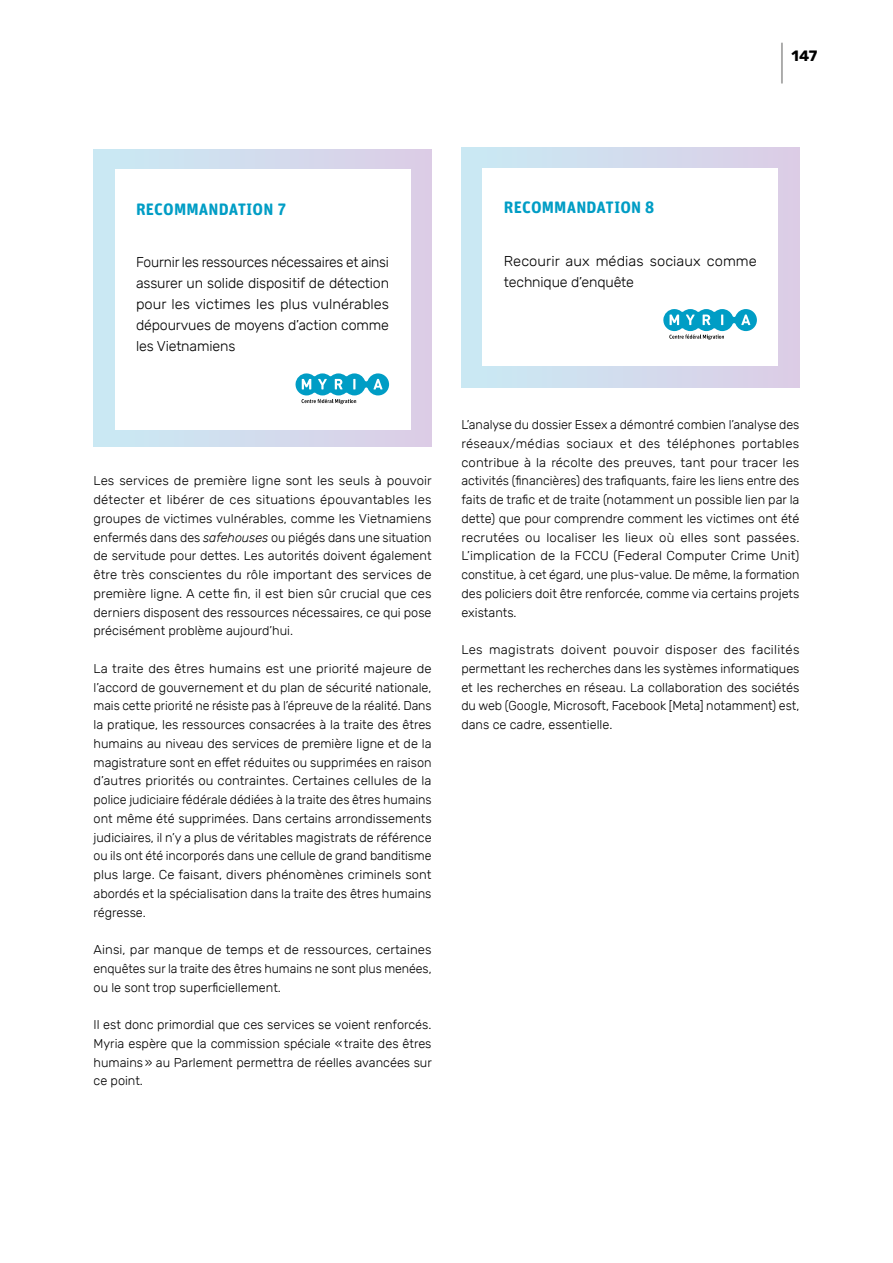
<style>
.page{position:relative;width:893px;height:1263px;background:#fff}
.page>*{position:absolute;margin:0;border:0;box-sizing:border-box;transform-origin:0 0}
.t1{font:300 37.5px "Rubik";color:#575756;scale:.4 1}
.t2{font:700 16.5px "Unit Rounded OT";letter-spacing:.01em;color:#009dc5}
.t3{font:700 15px "Rubik";color:#000}
.t4{font:300 14.25px/21px "Rubik";letter-spacing:-.01em;color:#000;text-align:justify}
.t5{font:300 12.75px/18.8px "Rubik";color:#000;text-align:justify}
.s1{font-style:italic}
</style>
<div class="page">
<div style="left:94px;top:149px;width:338px;height:298px;background:linear-gradient(to right,#c8eaf4,#ddcee6)"></div>
<div style="left:115px;top:169px;width:295px;height:261px;background:#fff"></div>
<svg style="left:295px;top:373px;width:94px;height:31px"></svg>
<div style="left:461px;top:148px;width:338px;height:240px;background:linear-gradient(to right,#c9eaf4,#dccde6)"></div>
<div style="left:483px;top:168px;width:295px;height:197px;background:#fff"></div>
<svg style="left:663px;top:309px;width:94px;height:31px"></svg>
<h1 class="t1" style="left:780px;top:42px;width:10px">|</h1>
<p class="t3" style="left:792px;top:47px;width:27px">147</p>
<p class="t2" style="left:136px;top:199px;width:152px">RECOMMANDATION 7</p>
<p class="t4" style="left:136px;top:252px;width:255px">Fournir les ressources nécessaires et ainsi assurer un solide dispositif de détection pour les victimes les plus vulnérables dépourvues de moyens d’action comme les Vietnamiens</p>
<p class="t5" style="left:93px;top:472px;width:340px">Les services de première ligne sont les seuls à pouvoir détecter et libérer de ces situations épouvantables les groupes de victimes vulnérables, comme les Vietnamiens enfermés dans des <span class="s1">safehouses</span> ou piégés dans une situation de servitude pour dettes. Les autorités doivent également être très conscientes du rôle important des services de première ligne. A cette fin, il est bien sûr crucial que ces derniers disposent des ressources nécessaires, ce qui pose précisément problème aujourd’hui.</p>
<p class="t5" style="left:94px;top:659px;width:340px">La traite des êtres humains est une priorité majeure de l’accord de gouvernement et du plan de sécurité nationale, mais cette priorité ne résiste pas à l’épreuve de la réalité. Dans la pratique, les ressources consacrées à la traite des êtres humains au niveau des services de première ligne et de la magistrature sont en effet réduites ou supprimées en raison d’autres priorités ou contraintes. Certaines cellules de la police judiciaire fédérale dédiées à la traite des êtres humains ont même été supprimées. Dans certains arrondissements judiciaires, il n’y a plus de véritables magistrats de référence ou ils ont été incorporés dans une cellule de grand banditisme plus large. Ce faisant, divers phénomènes criminels sont abordés et la spécialisation dans la traite des êtres humains régresse.</p>
<p class="t5" style="left:94px;top:941px;width:340px">Ainsi, par manque de temps et de ressources, certaines enquêtes sur la traite des êtres humains ne sont plus menées, ou le sont trop superficiellement.</p>
<p class="t5" style="left:94px;top:1016px;width:340px">Il est donc primordial que ces services se voient renforcés.<br>Myria espère que la commission spéciale «traite des êtres humains» au Parlement permettra de réelles avancées sur ce point.</p>
<p class="t2" style="left:504px;top:197px;width:152px">RECOMMANDATION 8</p>
<p class="t4" style="left:504px;top:251px;width:254px">Recourir aux médias sociaux comme technique d’enquête</p>
<p class="t5" style="left:461px;top:416px;width:340px">L’analyse du dossier Essex a démontré combien l’analyse des réseaux/médias sociaux et des téléphones portables contribue à la récolte des preuves, tant pour tracer les activités (financières) des trafiquants, faire les liens entre des faits de trafic et de traite (notamment un possible lien par la dette) que pour comprendre comment les victimes ont été recrutées ou localiser les lieux où elles sont passées.<br>L’implication de la FCCU (Federal Computer Crime Unit) constitue, à cet égard, une plus-value. De même, la formation des policiers doit être renforcée, comme via certains projets existants.</p>
<p class="t5" style="left:461px;top:641px;width:340px">Les magistrats doivent pouvoir disposer des facilités permettant les recherches dans les systèmes informatiques et les recherches en réseau. La collaboration des sociétés du web (Google, Microsoft, Facebook [Meta] notamment) est, dans ce cadre, essentielle.</p>
</div>
